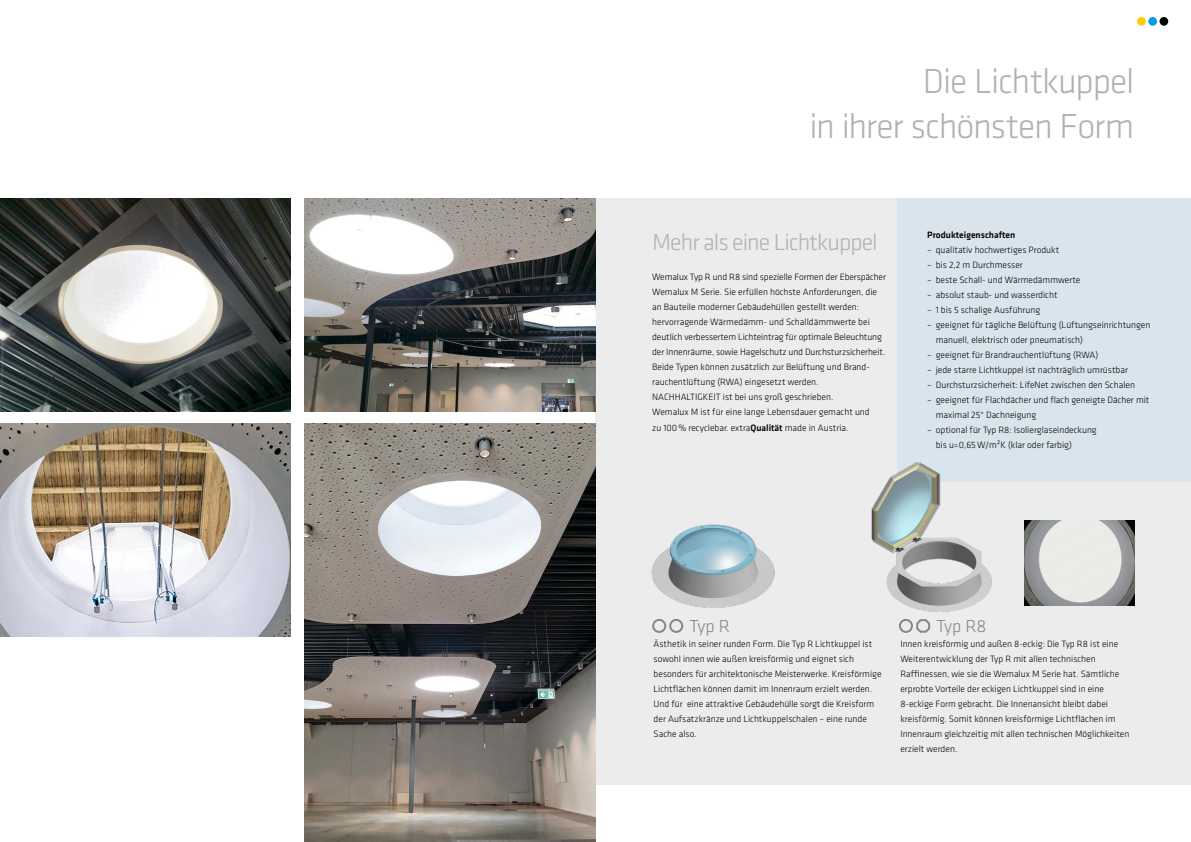
<style>
.page{position:relative;width:1191px;height:842px;background:#fff}
.page>*{position:absolute;margin:0;border:0;box-sizing:border-box;transform-origin:0 0}
.t1{font:300 36px/45px "Klavika Basic";letter-spacing:-.03em;color:#b1b2b3;text-align:right}
.t2{font:300 24px "Klavika Basic";letter-spacing:-.04em;color:#b1b2b3}
.t3{font:300 18px "Klavika Basic";color:#878786}
.t4{font:300 9.5px/15px "Klavika Basic";color:#000}
.t5{font:500 9.5px "Klavika Basic";color:#000}
.s1{font-weight:500}
</style>
<div class="page">
<div style="left:595px;top:198px;width:596px;height:587px;background:#ececed"></div>
<div style="left:898px;top:198px;width:293px;height:284px;background:#d9e4ec"></div>
<img style="left:1024px;top:520px;width:110px;height:85px">
<div style="left:1137px;top:17px;width:8px;height:9px;background:#ffcd00;border-radius:50%"></div>
<div style="left:1148px;top:17px;width:9px;height:9px;background:#009ee3;border-radius:50%"></div>
<div style="left:1159px;top:17px;width:9px;height:9px;background:#000;border-radius:50%"></div>
<div style="left:652px;top:619px;width:14px;height:14px;border:2px solid #878786;border-radius:50%"></div>
<div style="left:669px;top:619px;width:14px;height:14px;border:2px solid #878786;border-radius:50%"></div>
<img style="left:0;top:198px;width:291px;height:213px">
<img style="left:0;top:424px;width:291px;height:212px">
<img style="left:305px;top:198px;width:290px;height:213px">
<img style="left:305px;top:424px;width:290px;height:418px">
<svg style="left:916px;top:619px;width:15px;height:14px"></svg>
<div style="left:899px;top:619px;width:14px;height:14px;border:2px solid #878786;border-radius:50%"></div>
<img style="left:651px;top:524px;width:124px;height:84px">
<img style="left:871px;top:461px;width:121px;height:151px">
<h1 class="t1" style="left:809px;top:58px;width:326px">Die Lichtkuppel<br>in ihrer schönsten Form</h1>
<h2 class="t2" style="left:652px;top:228px;width:227px">Mehr als eine Lichtkuppel</h2>
<p class="t4" style="left:652px;top:270px;width:235px">Wemalux Typ R und R8 sind spezielle Formen der Eberspächer Wemalux M Serie. Sie erfüllen höchste Anforderungen, die an Bauteile moderner Gebäudehüllen gestellt werden: hervorragende Wärmedämm- und Schalldämmwerte bei deutlich verbessertem Lichteintrag für optimale Beleuchtung der Innenräume, sowie Hagelschutz und Durchsturzsicherheit.<br>Beide Typen können zusätzlich zur Belüftung und Brand&shy;rauchentlüftung (RWA) eingesetzt werden.<br>NACHHALTIGKEIT ist bei uns groß geschrieben.<br>Wemalux M ist für eine lange Lebensdauer gemacht und<br>zu 100% recyclebar. extra<span class="s1">Qualität</span> made in Austria.</p>
<p class="t5" style="left:927px;top:229px;width:90px">Produkteigenschaften</p>
<p class="t4" style="left:927px;top:242px;width:133px">– qualitativ hochwertiges Produkt</p>
<p class="t4" style="left:927px;top:257px;width:97px">– bis 2,2 m Durchmesser</p>
<p class="t4" style="left:927px;top:272px;width:155px">– beste Schall- und Wärmedämmwerte</p>
<p class="t4" style="left:927px;top:287px;width:132px">– absolut staub- und wasserdicht</p>
<p class="t4" style="left:927px;top:302px;width:114px">– 1 bis 5 schalige Ausführung</p>
<p class="t4" style="left:935px;top:317px;width:216px;text-indent:-9px">– geeignet für tägliche Belüftung (Lüftungseinrichtungen manuell, elektrisch oder pneumatisch)</p>
<p class="t4" style="left:927px;top:347px;width:172px">– geeignet für Brandrauchentlüftung (RWA)</p>
<p class="t4" style="left:927px;top:362px;width:202px">– jede starre Lichtkuppel ist nachträglich umrüstbar</p>
<p class="t4" style="left:927px;top:377px;width:209px">– Durchsturzsicherheit: LifeNet zwischen den Schalen</p>
<p class="t4" style="left:935px;top:392px;width:215px;text-indent:-9px">– geeignet für Flachdächer und flach geneigte Dächer mit maximal 25° Dachneigung</p>
<p class="t4" style="left:935px;top:422px;width:163px;text-indent:-9px">– optional für Typ R8: Isolierglaseindeckung bis u=0,65W/m²K (klar oder farbig)</p>
<h3 class="t3" style="left:689px;top:615px;width:42px">Typ R</h3>
<p class="t4" style="left:653px;top:636px;width:229px">Ästhetik in seiner runden Form. Die Typ R Lichtkuppel ist sowohl innen wie außen kreisförmig und eignet sich besonders für architektonische Meisterwerke. Kreisförmige Lichtflächen können damit im Innenraum erzielt werden.<br>Und für eine attraktive Gebäudehülle sorgt die Kreisform der Aufsatzkränze und Lichtkuppelschalen – eine runde Sache also.</p>
<h3 class="t3" style="left:936px;top:615px;width:52px">Typ R8</h3>
<p class="t4" style="left:900px;top:636px;width:230px">Innen kreisförmig und außen 8-eckig: Die Typ R8 ist eine Weiterentwicklung der Typ R mit allen technischen Raffinessen, wie sie die Wemalux M Serie hat. Sämtliche erprobte Vorteile der eckigen Lichtkuppel sind in eine 8-eckige Form gebracht. Die Innenansicht bleibt dabei kreisförmig. Somit können kreisförmige Lichtflächen im Innenraum gleichzeitig mit allen technischen Möglichkeiten erzielt werden.</p>
</div>
